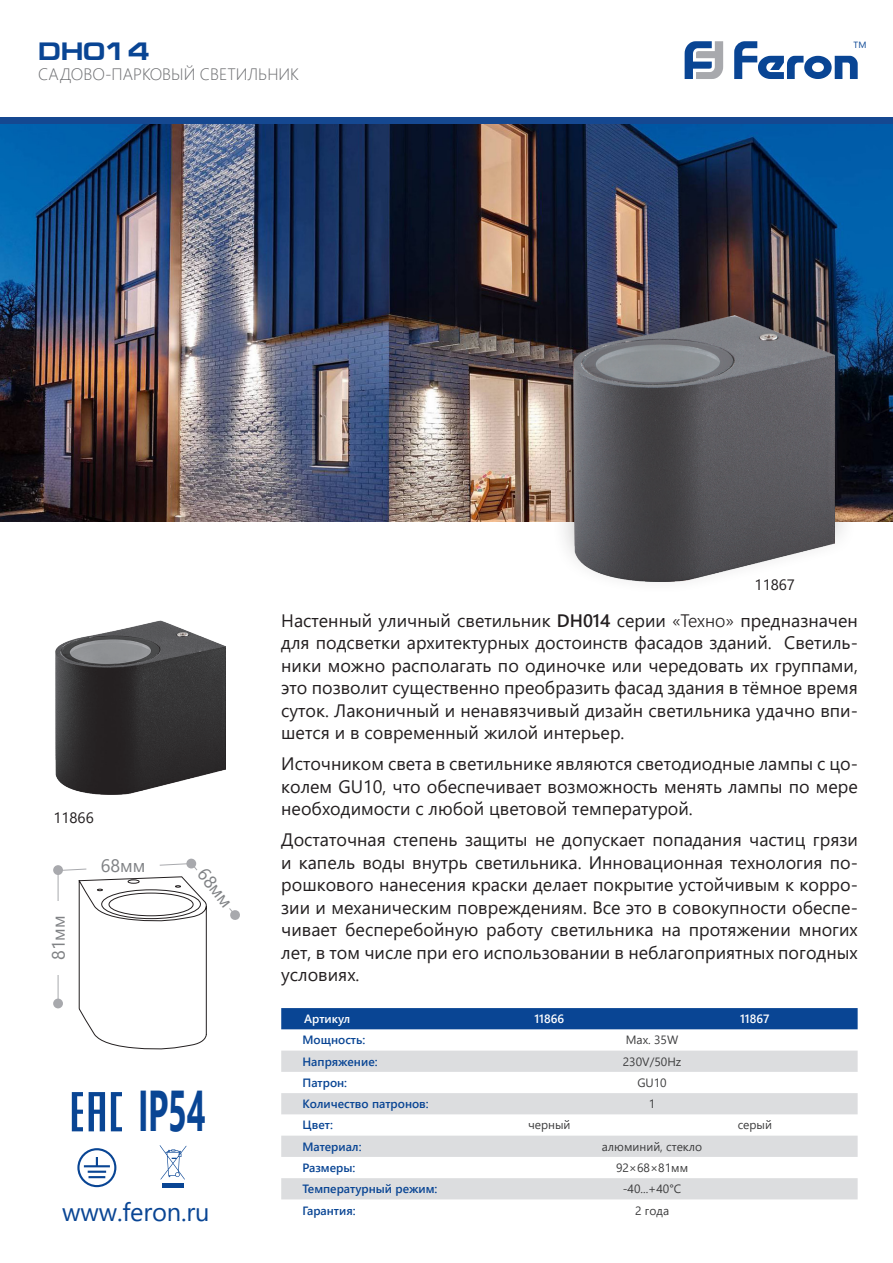
<style>
.page{position:relative;width:893px;height:1263px;background:#fff}
.page>*{position:absolute;margin:0;border:0;box-sizing:border-box;transform-origin:0 0}
.t1{font:700 57.45px "Segoe UI";color:#094594;scale:.57 1}
.t2{font:25.5px "Segoe UI";letter-spacing:-.005em;color:#094594}
.t3{font:700 25.5px "Europe Ext";color:#094594}
.t4{font:18px/22.5px "Segoe UI";color:#231f20;text-align:justify}
.t5{font:18px "Segoe UI";color:#808285}
.t6{font:300 16.5px "Segoe UI";color:#6c6d70}
.t7{font:15px "Segoe UI";color:#231f20}
.t8{font:600 12px "Segoe UI";color:#094594}
.t9{font:12px "Segoe UI";color:#3e3e3f}
.t10{font:600 12px "Segoe UI";color:#fff}
.t11{font:9px "Segoe UI";color:#094594}
.s1{font-weight:600}
.s2{font-weight:300}
</style>
<div class="page">
<img style="left:0;top:123px;width:893px;height:399px">
<svg style="left:685px;top:41px;width:38px;height:38px"></svg>
<svg style="left:734px;top:41px;width:124px;height:38px"></svg>
<div style="left:281px;top:1008px;width:577px;height:21px;background:#094594"></div>
<svg style="left:281px;top:1050px;width:577px;height:149px;fill:#dcdddf"></svg>
<hr style="left:162px;top:1183px;width:22px;height:4px;background:#094594">
<svg style="left:160px;top:1145px;width:27px;height:34px"></svg>
<svg style="left:72px;top:1092px;width:11px;height:39px"></svg>
<svg style="left:111px;top:1092px;width:11px;height:39px"></svg>
<svg style="left:89px;top:1092px;width:16px;height:39px"></svg>
<svg style="left:77px;top:1148px;width:39px;height:39px"></svg>
<div style="left:0;top:117px;width:893px;height:6px;background:#154891"></div>
<img style="left:56px;top:620px;width:169px;height:174px">
<div style="left:550px;top:283px;width:308px;height:311px;background:#231f20;opacity:.3"></div>
<img style="left:574px;top:315px;width:260px;height:266px">
<svg style="left:54px;top:858px;width:186px;height:192px"></svg>
<p class="t3" style="left:38px;top:38px;width:112px">DH014</p>
<p class="t11" style="left:854px;top:36px;width:14px">TM</p>
<p class="t6" style="left:38px;top:58px;width:262px">САДОВО-ПАРКОВЫЙ СВЕТИЛЬНИК</p>
<p class="t7" style="left:53px;top:804px;width:42px">11866</p>
<p class="t5" style="left:101px;top:849px;width:46px">68мм</p>
<p class="t5" style="left:41px;top:960px;width:46px;rotate:-90deg">81мм</p>
<p class="t5" style="left:215px;top:859px;width:46px;rotate:52deg">68мм</p>
<p class="t1" style="left:138px;top:1056px;width:120px">IP54</p>
<p class="t7" style="left:755px;top:570px;width:42px">11867</p>
<p class="t4" style="left:281px;top:607px;width:578px">Настенный уличный светильник <span class="s1">DH014</span> серии <span class="s2">«Техно»</span> предназначен для подсветки архитектурных достоинств фасадов зданий. Светиль&shy;ники можно располагать по одиночке или чередовать их группами, это позволит существенно преобразить фасад здания в тёмное время суток. Лаконичный и ненавязчивый дизайн светильника удачно впи&shy;шется и в современный жилой интерьер.</p>
<p class="t4" style="left:281px;top:751px;width:578px">Источником света в светильнике являются светодиодные лампы с цо&shy;колем GU10, что обеспечивает возможность менять лампы по мере необходимости с любой цветовой температурой.</p>
<p class="t4" style="left:281px;top:827px;width:578px">Достаточная степень защиты не допускает попадания частиц грязи и капель воды внутрь светильника. Инновационная технология по&shy;рошкового нанесения краски делает покрытие устойчивым к корро&shy;зии и механическим повреждениям. Все это в совокупности обеспе&shy;чивает бесперебойную работу светильника на протяжении многих лет, в том числе при его использовании в неблагоприятных погодных условиях.</p>
<p class="t10" style="left:304px;top:1007px;width:48px">Артикул</p>
<p class="t10" style="left:534px;top:1007px;width:31px">11866</p>
<p class="t10" style="left:740px;top:1007px;width:31px">11867</p>
<p class="t8" style="left:302px;top:1029px;width:64px">Мощность:</p>
<p class="t9" style="left:626px;top:1029px;width:54px">Max. 35W</p>
<p class="t8" style="left:302px;top:1050px;width:77px">Напряжение:</p>
<p class="t9" style="left:623px;top:1050px;width:60px">230V/50Hz</p>
<p class="t8" style="left:302px;top:1071px;width:46px">Патрон:</p>
<p class="t9" style="left:637px;top:1071px;width:31px">GU10</p>
<p class="t8" style="left:302px;top:1092px;width:128px">Количество патронов:</p>
<p class="t9" style="left:649px;top:1092px;width:8px">1</p>
<p class="t8" style="left:302px;top:1114px;width:32px">Цвет:</p>
<p class="t9" style="left:528px;top:1114px;width:44px">черный</p>
<p class="t9" style="left:738px;top:1114px;width:36px">серый</p>
<p class="t8" style="left:302px;top:1135px;width:61px">Материал:</p>
<p class="t9" style="left:602px;top:1135px;width:102px">алюминий, стекло</p>
<p class="t8" style="left:302px;top:1156px;width:54px">Размеры:</p>
<p class="t9" style="left:616px;top:1156px;width:74px">92×68×81мм</p>
<p class="t8" style="left:302px;top:1177px;width:137px">Температурный режим:</p>
<p class="t9" style="left:623px;top:1177px;width:60px">-40...+40°С</p>
<p class="t2" style="left:62px;top:1188px;width:149px">www.feron.ru</p>
<p class="t8" style="left:302px;top:1199px;width:55px">Гарантия:</p>
<p class="t9" style="left:635px;top:1199px;width:36px">2 года</p>
</div>
